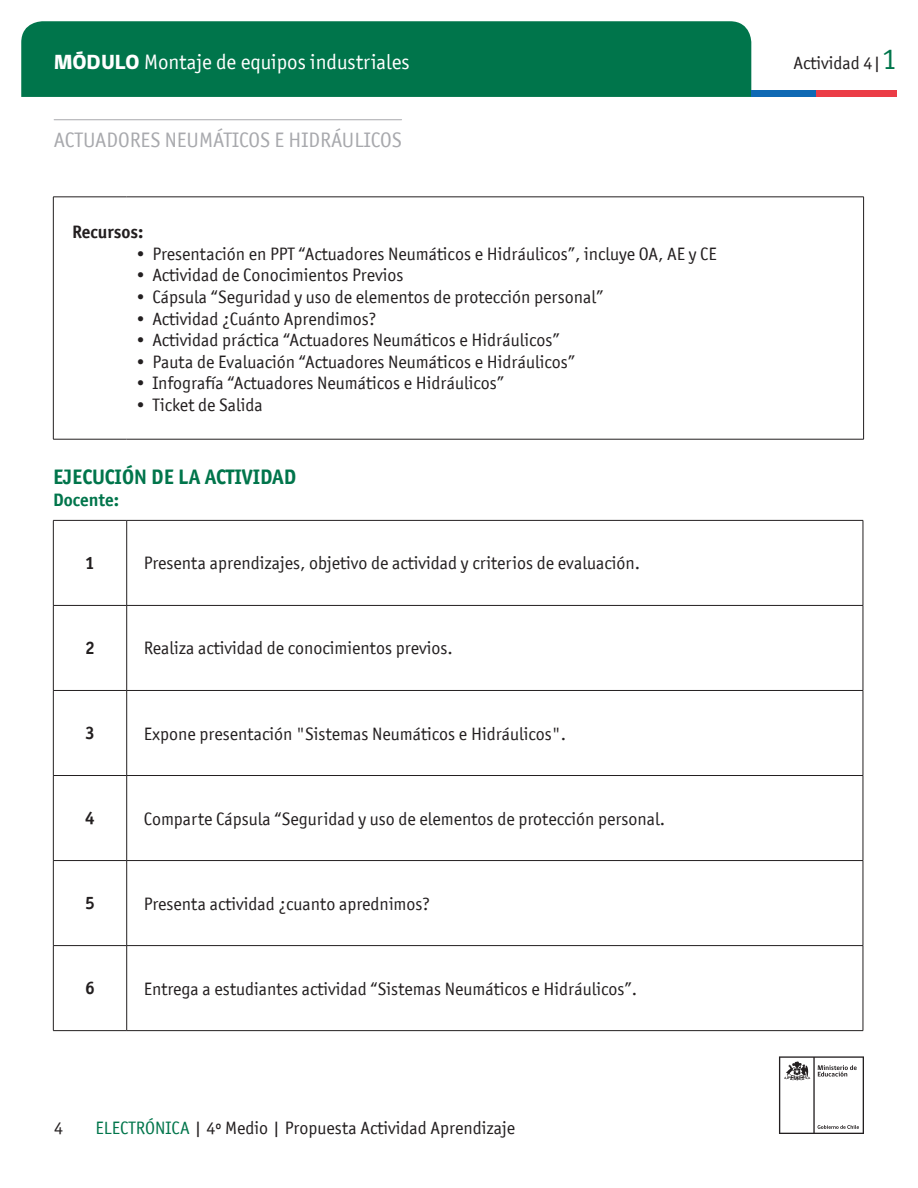
<style>
.page{position:relative;width:918px;height:1188px;background:#fff}
.page>*{position:absolute;margin:0;border:0;box-sizing:border-box;transform-origin:0 0}
.t1{font:21px "Officina San ITC";color:#fff}
.t2{font:21px "Officina San ITC";color:#a8a9ad}
.t3{font:700 21px "Officina San ITC";color:#00754b}
.t4{font:18px "Officina San ITC";color:#231f20}
.t5{font:700 18px "Officina San ITC";color:#231f20}
.t6{font:700 18px "Officina San ITC";color:#00754b}
.s1{font-family:"gob CL";font-weight:800}
.s2{font-size:30px;color:#00754b}
.s3{color:#00754b}
</style>
<div class="page">
<svg style="left:779px;top:1056px;width:85px;height:78px"></svg>
<div style="left:21px;top:21px;width:730px;height:76px;background:#00754b"></div>
<div style="left:751px;top:90px;width:65px;height:7px;background:#0f69b4"></div>
<div style="left:816px;top:90px;width:81px;height:7px;background:#eb3c46"></div>
<hr style="left:53px;top:197px;width:74px;height:1px;background:#231f20">
<hr style="left:127px;top:197px;width:737px;height:1px;background:#231f20">
<hr style="left:863px;top:197px;width:1px;height:242px;background:#231f20">
<hr style="left:53px;top:197px;width:1px;height:242px;background:#231f20">
<hr style="left:53px;top:439px;width:74px;height:1px;background:#231f20">
<hr style="left:127px;top:439px;width:737px;height:1px;background:#231f20">
<hr style="left:126px;top:521px;width:1px;height:84px;background:#231f20">
<hr style="left:53px;top:605px;width:74px;height:1px;background:#231f20">
<hr style="left:127px;top:605px;width:736px;height:1px;background:#231f20">
<hr style="left:126px;top:606px;width:1px;height:84px;background:#231f20">
<hr style="left:53px;top:690px;width:74px;height:1px;background:#231f20">
<hr style="left:127px;top:690px;width:736px;height:1px;background:#231f20">
<hr style="left:126px;top:691px;width:1px;height:84px;background:#231f20">
<hr style="left:53px;top:775px;width:74px;height:1px;background:#231f20">
<hr style="left:127px;top:775px;width:736px;height:1px;background:#231f20">
<hr style="left:126px;top:776px;width:1px;height:84px;background:#231f20">
<hr style="left:53px;top:860px;width:74px;height:1px;background:#231f20">
<hr style="left:127px;top:860px;width:736px;height:1px;background:#231f20">
<hr style="left:126px;top:861px;width:1px;height:84px;background:#231f20">
<hr style="left:53px;top:945px;width:74px;height:1px;background:#231f20">
<hr style="left:127px;top:945px;width:736px;height:1px;background:#231f20">
<hr style="left:126px;top:946px;width:1px;height:84px;background:#231f20">
<hr style="left:53px;top:1030px;width:74px;height:1px;background:#231f20">
<hr style="left:127px;top:1030px;width:736px;height:1px;background:#231f20">
<hr style="left:53px;top:520px;width:74px;height:1px;background:#231f20">
<hr style="left:53px;top:521px;width:1px;height:84px;background:#231f20">
<hr style="left:127px;top:520px;width:736px;height:1px;background:#231f20">
<hr style="left:863px;top:521px;width:1px;height:84px;background:#231f20">
<hr style="left:53px;top:606px;width:1px;height:84px;background:#231f20">
<hr style="left:863px;top:606px;width:1px;height:84px;background:#231f20">
<hr style="left:53px;top:691px;width:1px;height:84px;background:#231f20">
<hr style="left:863px;top:691px;width:1px;height:84px;background:#231f20">
<hr style="left:53px;top:776px;width:1px;height:84px;background:#231f20">
<hr style="left:863px;top:776px;width:1px;height:84px;background:#231f20">
<hr style="left:53px;top:861px;width:1px;height:84px;background:#231f20">
<hr style="left:863px;top:861px;width:1px;height:84px;background:#231f20">
<hr style="left:53px;top:946px;width:1px;height:84px;background:#231f20">
<hr style="left:863px;top:946px;width:1px;height:84px;background:#231f20">
<hr style="left:54px;top:119px;width:348px;height:1px;background:#a8a9ad">
<p class="t1" style="left:54px;top:50px;width:357px"><span class="s1">MÓDULO</span> Montaje de equipos industriales</p>
<p class="t4" style="left:794px;top:53px;width:105px">Actividad 4|<span class="s2">1</span></p>
<p class="t2" style="left:54px;top:127px;width:350px">ACTUADORES NEUMÁTICOS E HIDRÁULICOS</p>
<p class="t5" style="left:72px;top:221px;width:73px">Recursos:</p>
<p class="t4" style="left:134px;top:243px;width:584px">• Presentación en PPT “Actuadores Neumáticos e Hidráulicos”, incluye OA, AE y CE</p>
<p class="t4" style="left:134px;top:265px;width:271px">• Actividad de Conocimientos Previos</p>
<p class="t4" style="left:134px;top:286px;width:471px">• Cápsula “Seguridad y uso de elementos de protección personal”</p>
<p class="t4" style="left:134px;top:308px;width:244px">• Actividad ¿Cuánto Aprendimos?</p>
<p class="t4" style="left:134px;top:330px;width:427px">• Actividad práctica “Actuadores Neumáticos e Hidráulicos”</p>
<p class="t4" style="left:134px;top:351px;width:442px">• Pauta de Evaluación “Actuadores Neumáticos e Hidráulicos”</p>
<p class="t4" style="left:134px;top:373px;width:371px">• Infografía “Actuadores Neumáticos e Hidráulicos”</p>
<p class="t4" style="left:134px;top:394px;width:130px">• Ticket de Salida</p>
<p class="t3" style="left:53px;top:464px;width:245px">EJECUCIÓN DE LA ACTIVIDAD</p>
<p class="t6" style="left:53px;top:488px;width:67px">Docente:</p>
<p class="t5" style="left:85px;top:551px;width:11px">1</p>
<p class="t4" style="left:144px;top:553px;width:498px">Presenta aprendizajes, objetivo de actividad y criterios de evaluación.</p>
<p class="t5" style="left:85px;top:636px;width:11px">2</p>
<p class="t4" style="left:144px;top:638px;width:311px">Realiza actividad de conocimientos previos.</p>
<p class="t5" style="left:85px;top:721px;width:11px">3</p>
<p class="t4" style="left:144px;top:723px;width:424px">Expone presentación "Sistemas Neumáticos e Hidráulicos".</p>
<p class="t5" style="left:85px;top:806px;width:11px">4</p>
<p class="t4" style="left:144px;top:808px;width:523px">Comparte Cápsula “Seguridad y uso de elementos de protección personal.</p>
<p class="t5" style="left:85px;top:891px;width:11px">5</p>
<p class="t4" style="left:144px;top:893px;width:288px">Presenta actividad ¿cuanto aprednimos?</p>
<p class="t5" style="left:85px;top:976px;width:11px">6</p>
<p class="t4" style="left:144px;top:978px;width:495px">Entrega a estudiantes actividad “Sistemas Neumáticos e Hidráulicos”.</p>
<p class="t4" style="left:54px;top:1118px;width:10px">4</p>
<p class="t4" style="left:95px;top:1118px;width:421px"><span class="s3">ELECTRÓNICA</span> | 4º Medio | Propuesta Actividad Aprendizaje</p>
</div>
